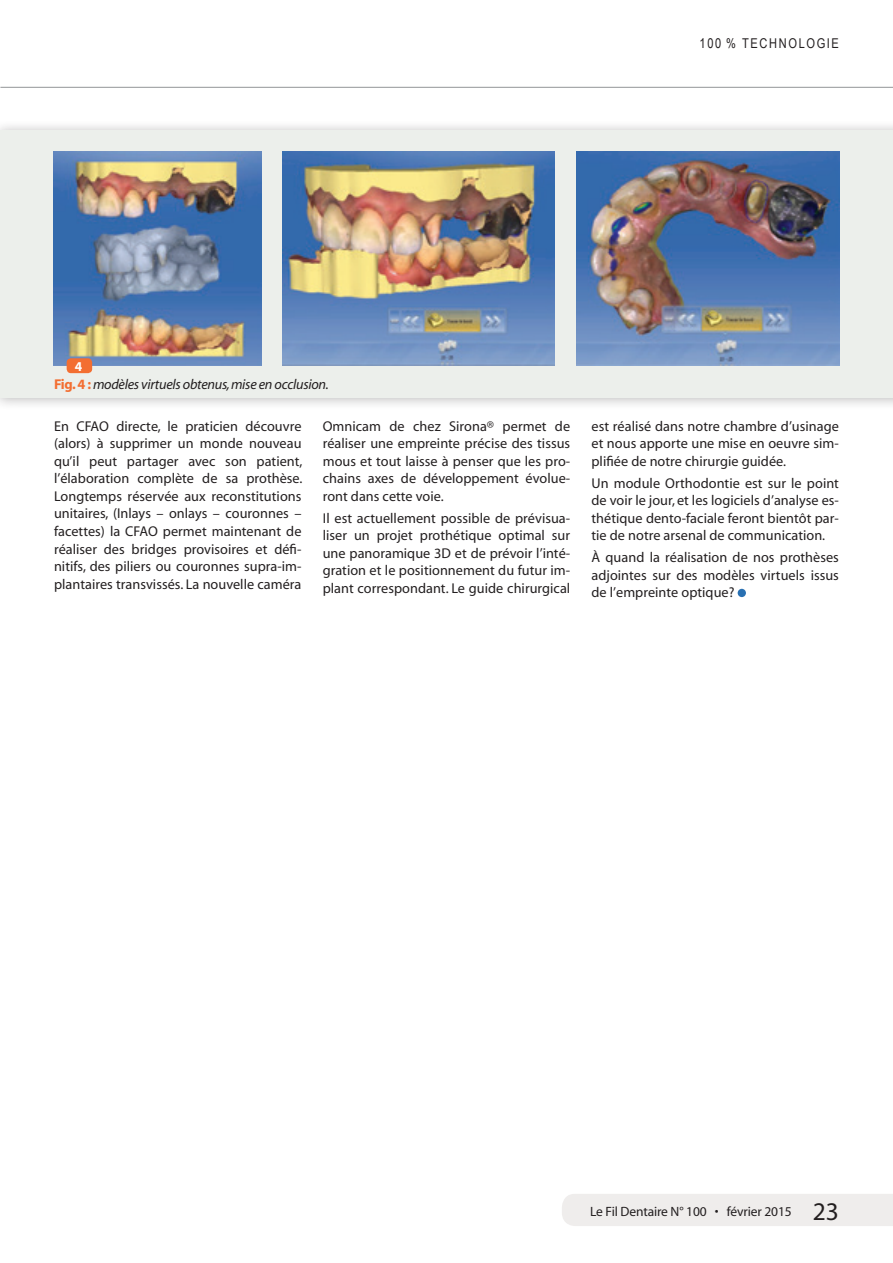
<style>
.page{position:relative;width:893px;height:1263px;background:#fff}
.page>*{position:absolute;margin:0;border:0;box-sizing:border-box;transform-origin:0 0}
.t1{font:14.25px/17.5px "Myriad";letter-spacing:.005em;color:#231f20;text-align:justify}
.t2{font:italic 14.25px "Myriad";letter-spacing:-.02em;color:#231f20}
.t3{font:13.5px "Myriad";letter-spacing:-.01em;color:#231f20}
.t4{font:13.5px "Arial Narrow";letter-spacing:.12em;color:#231f20}
.t5{font:700 13.5px "Myriad";color:#fff}
.s1{font-weight:700;font-style:normal;color:#f36e31}
.s2{font-size:25.5px}
</style>
<div class="page">
<div style="left:0;top:119px;width:893px;height:291px;background:#231f20;opacity:.3"></div>
<div style="left:0;top:131px;width:893px;height:267px;background:#ecefeb"></div>
<img style="left:54px;top:152px;width:207px;height:214px">
<img style="left:282px;top:152px;width:273px;height:213px">
<img style="left:576px;top:152px;width:263px;height:213px">
<div style="left:67px;top:358px;width:25px;height:15px;background:#f36e31;border-radius:4px"></div>
<div style="left:738px;top:589px;width:8px;height:8px;background:#2970b2;border-radius:50%"></div>
<hr style="left:0;top:87px;width:893px;height:1px;background:#939598">
<div style="left:562px;top:1194px;width:331px;height:32px;background:#efedec"></div>
<p class="t4" style="left:700px;top:34px;width:141px">100 % TECHNOLOGIE</p>
<p class="t5" style="left:75px;top:359px;width:9px">4</p>
<p class="t2" style="left:54px;top:377px;width:276px"><span class="s1">Fig.4 :</span> modèles virtuels obtenus, mise en occlusion.</p>
<p class="t1" style="left:54px;top:418px;width:250px">En CFAO directe, le praticien découvre (alors) à supprimer un monde nouveau qu’il peut partager avec son patient, l’élaboration complète de sa prothèse.<br>Longtemps réservée aux reconstitutions unitaires, (Inlays – onlays – couronnes – facettes) la CFAO permet maintenant de réaliser des bridges provisoires et défi&shy;nitifs, des piliers ou couronnes supra-im&shy;plantaires transvissés. La nouvelle caméra</p>
<p class="t1" style="left:323px;top:418px;width:249px">Omnicam de chez Sirona® permet de réaliser une empreinte précise des tissus mous et tout laisse à penser que les pro&shy;chains axes de développement évolue&shy;ront dans cette voie.</p>
<p class="t1" style="left:323px;top:510px;width:249px">Il est actuellement possible de prévisua&shy;liser un projet prothétique optimal sur une panoramique 3D et de prévoir l’inté&shy;gration et le positionnement du futur im&shy;plant correspondant. Le guide chirurgical</p>
<p class="t1" style="left:591px;top:418px;width:249px">est réalisé dans notre chambre d’usinage et nous apporte une mise en oeuvre sim&shy;plifiée de notre chirurgie guidée.</p>
<p class="t1" style="left:591px;top:475px;width:249px">Un module Orthodontie est sur le point de voir le jour, et les logiciels d’analyse es&shy;thétique dento-faciale feront bientôt par&shy;tie de notre arsenal de communication.</p>
<p class="t1" style="left:591px;top:549px;width:249px">À quand la réalisation de nos prothèses adjointes sur des modèles virtuels issus de l’empreinte optique?</p>
<p class="t3" style="left:590px;top:1204px;width:250px">Le Fil Dentaire N° 100 • février 2015 <span class="s2">23</span></p>
</div>
